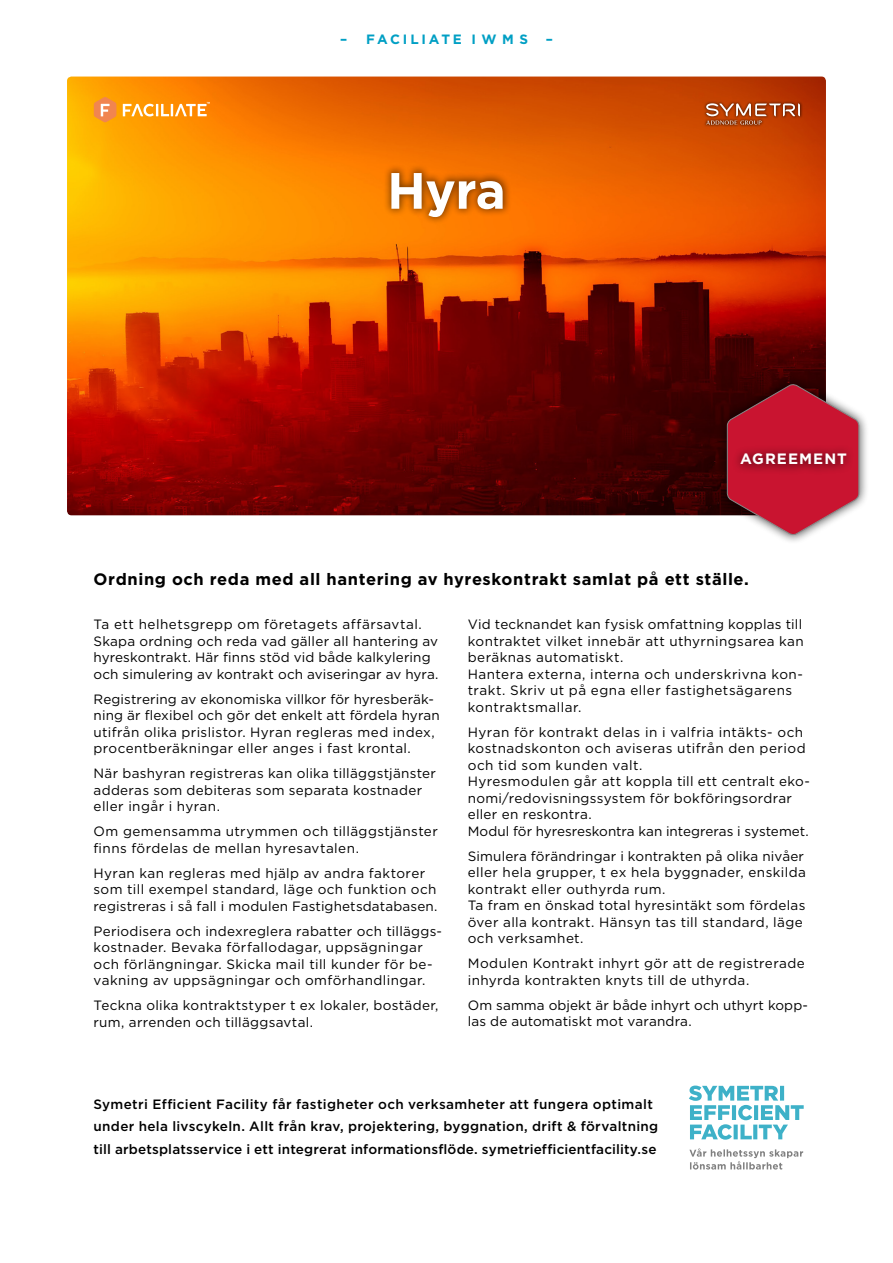
<style>
.page{position:relative;width:893px;height:1263px;background:#fff}
.page>*{position:absolute;margin:0;border:0;box-sizing:border-box;transform-origin:0 0}
.t1{font:700 51px "Gotham";color:#fff}
.t2{font:700 16.5px "Gotham";letter-spacing:.035em;color:#000}
.t3{font:700 15px "Gotham";letter-spacing:.07em;color:#fff}
.t4{font:13.5px/16.5px "Gotham";letter-spacing:.025em;color:#000}
.t5{font:500 13.5px/22.5px "Gotham";letter-spacing:.02em;color:#000}
.t6{font:700 13.5px "Gotham";letter-spacing:.205em;color:#009fc4}
</style>
<div class="page">
<svg style="left:689px;top:1148px;width:114px;height:21px"></svg>
<svg style="left:689px;top:1085px;width:115px;height:55px"></svg>
<img style="left:67px;top:77px;width:759px;height:438px">
<div style="left:717px;top:375px;width:153px;height:169px;background:#000;opacity:.75"></div>
<svg style="left:727px;top:383px;width:132px;height:153px;background:#bb3f51"></svg>
<div style="left:731px;top:444px;width:124px;height:32px;background:#000;opacity:.75"></div>
<div style="left:703px;top:101px;width:100px;height:27px;background:#000;opacity:.5"></div>
<svg style="left:706px;top:103px;width:94px;height:22px;background:#ba6339"></svg>
<svg style="left:123px;top:102px;width:87px;height:14px"></svg>
<svg style="left:94px;top:97px;width:22px;height:25px"></svg>
<div style="left:382px;top:164px;width:130px;height:62px;background:#000;opacity:.5"></div>
<p class="t6" style="left:340px;top:31px;width:190px">– FACILIATE I W M S</p>
<p class="t6" style="left:546px;top:31px;width:9px">–</p>
<h1 class="t1" style="left:387px;top:160px;width:120px">Hyra</h1>
<p class="t3" style="left:740px;top:450px;width:108px">AGREEMENT</p>
<p class="t2" style="left:94px;top:569px;width:657px">Ordning och reda med all hantering av hyreskontrakt samlat på ett ställe.</p>
<p class="t4" style="left:94px;top:616px;width:347px">Ta ett helhetsgrepp om företagets affärsavtal.<br>Skapa ordning och reda vad gäller all hantering av hyreskontrakt. Här finns stöd vid både kalkylering och simulering av kontrakt och aviseringar av hyra.</p>
<p class="t4" style="left:94px;top:690px;width:348px">Registrering av ekonomiska villkor för hyresberäk&shy;ning är flexibel och gör det enkelt att fördela hyran utifrån olika prislistor. Hyran regleras med index, procentberäkningar eller anges i fast krontal.</p>
<p class="t4" style="left:94px;top:765px;width:344px">När bashyran registreras kan olika tilläggstjänster adderas som debiteras som separata kostnader eller ingår i hyran.</p>
<p class="t4" style="left:94px;top:823px;width:346px">Om gemensamma utrymmen och tilläggstjänster finns fördelas de mellan hyresavtalen.</p>
<p class="t4" style="left:94px;top:864px;width:345px">Hyran kan regleras med hjälp av andra faktorer som till exempel standard, läge och funktion och registreras i så fall i modulen Fastighetsdatabasen.</p>
<p class="t4" style="left:94px;top:922px;width:350px">Periodisera och indexreglera rabatter och tilläggs&shy;kostnader. Bevaka förfallodagar, uppsägningar och förlängningar. Skicka mail till kunder för be&shy;vakning av uppsägningar och omförhandlingar.</p>
<p class="t4" style="left:94px;top:997px;width:347px">Teckna olika kontraktstyper t ex lokaler, bostäder, rum, arrenden och tilläggsavtal.</p>
<p class="t4" style="left:468px;top:616px;width:338px">Vid tecknandet kan fysisk omfattning kopplas till kontraktet vilket innebär att uthyrningsarea kan beräknas automatiskt.<br>Hantera externa, interna och underskrivna kon&shy;trakt. Skriv ut på egna eller fastighetsägarens kontraktsmallar.</p>
<p class="t4" style="left:468px;top:723px;width:344px">Hyran för kontrakt delas in i valfria intäkts- och kostnadskonton och aviseras utifrån den period och tid som kunden valt.<br>Hyresmodulen går att koppla till ett centralt eko&shy;nomi/redovisningssystem för bokföringsordrar eller en reskontra.<br>Modul för hyresreskontra kan integreras i systemet.</p>
<p class="t4" style="left:468px;top:847px;width:340px">Simulera förändringar i kontrakten på olika nivåer eller hela grupper, t ex hela byggnader, enskilda kontrakt eller outhyrda rum.<br>Ta fram en önskad total hyresintäkt som fördelas över alla kontrakt. Hänsyn tas till standard, läge och verksamhet.</p>
<p class="t4" style="left:468px;top:955px;width:339px">Modulen Kontrakt inhyrt gör att de registrerade inhyrda kontrakten knyts till de uthyrda.</p>
<p class="t4" style="left:468px;top:996px;width:342px">Om samma objekt är både inhyrt och uthyrt kopp&shy;las de automatiskt mot varandra.</p>
<p class="t5" style="left:94px;top:1093px;width:566px">Symetri Efficient Facility får fastigheter och verksamheter att fungera optimalt under hela livscykeln. Allt från krav, projektering, byggnation, drift &amp; förvaltning till arbetsplatsservice i ett integrerat informationsflöde. symetriefficientfacility.se</p>
</div>
